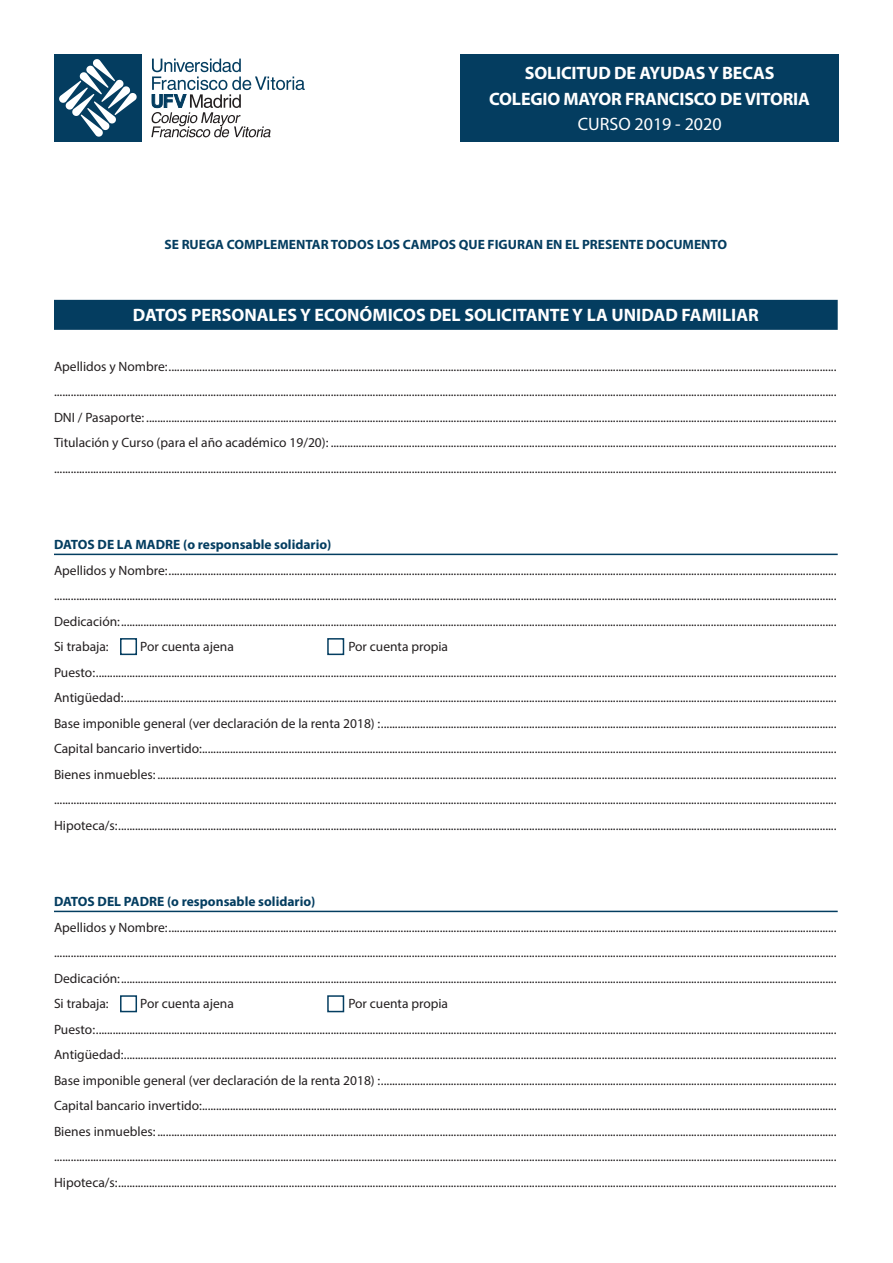
<style>
.page{position:relative;width:893px;height:1263px;background:#fff}
.page>*{position:absolute;margin:0;border:0;box-sizing:border-box;transform-origin:0 0}
.t1{font:700 18px "Myriad Pro";letter-spacing:-.01em;color:#fff}
.t2{font:18px "Myriad Pro";color:#fff}
.t3{font:13.5px/25.5px "Myriad Pro";color:#231f20}
.t4{font:700 13.5px "Myriad Pro";color:#043d60}
</style>
<div class="page">
<div style="left:460px;top:54px;width:379px;height:88px;background:#043d60"></div>
<div style="left:54px;top:54px;width:88px;height:88px;background:#043d60"></div>
<svg style="left:59px;top:59px;width:78px;height:78px"></svg>
<svg style="left:151px;top:59px;width:154px;height:78px"></svg>
<div style="left:54px;top:300px;width:784px;height:30px;background:#043d60"></div>
<hr style="left:54px;top:554px;width:784px;height:1px;background:#043d60">
<hr style="left:54px;top:911px;width:784px;height:1px;background:#043d60">
<div style="left:120px;top:638px;width:17px;height:17px;border:2px solid #043d60"></div>
<div style="left:120px;top:995px;width:17px;height:17px;border:2px solid #043d60"></div>
<div style="left:327px;top:638px;width:17px;height:17px;border:2px solid #043d60"></div>
<div style="left:327px;top:995px;width:17px;height:17px;border:2px solid #043d60"></div>
<p class="t1" style="left:525px;top:61px;width:251px">SOLICITUD DE AYUDAS Y BECAS</p>
<p class="t1" style="left:489px;top:87px;width:322px">COLEGIO MAYOR FRANCISCO DE VITORIA</p>
<p class="t2" style="left:578px;top:113px;width:145px">CURSO 2019 - 2020</p>
<p class="t4" style="left:164px;top:236px;width:564px">SE RUEGA COMPLEMENTAR TODOS LOS CAMPOS QUE FIGURAN EN EL PRESENTE DOCUMENTO</p>
<p class="t1" style="left:133px;top:303px;width:627px">DATOS PERSONALES Y ECONÓMICOS DEL SOLICITANTE Y LA UNIDAD FAMILIAR</p>
<p class="t3" style="left:54px;top:353px;width:784px">Apellidos y Nombre:............................................................................................................................................................................................................................................... ........................................................................................................................................................................................................................................................................................</p>
<p class="t3" style="left:54px;top:404px;width:784px">DNI / Pasaporte: .......................................................................................................................................................................................................................................................</p>
<p class="t3" style="left:54px;top:430px;width:784px">Titulación y Curso (para el año académico 19/20): ..................................................................................................................................................................................... ........................................................................................................................................................................................................................................................................................</p>
<p class="t4" style="left:54px;top:536px;width:279px">DATOS DE LA MADRE (o responsable solidario)</p>
<p class="t3" style="left:54px;top:557px;width:784px">Apellidos y Nombre:............................................................................................................................................................................................................................................... ........................................................................................................................................................................................................................................................................................</p>
<p class="t3" style="left:54px;top:608px;width:784px">Dedicación:................................................................................................................................................................................................................................................................</p>
<p class="t3" style="left:54px;top:634px;width:56px">Si trabaja:</p>
<p class="t3" style="left:140px;top:634px;width:95px">Por cuenta ajena</p>
<p class="t3" style="left:348px;top:634px;width:101px">Por cuenta propia</p>
<p class="t3" style="left:54px;top:659px;width:784px">Puesto:.........................................................................................................................................................................................................................................................................</p>
<p class="t3" style="left:54px;top:685px;width:784px">Antigüedad:...............................................................................................................................................................................................................................................................</p>
<p class="t3" style="left:54px;top:710px;width:784px">Base imponible general (ver declaración de la renta 2018) :...................................................................................................................................................................</p>
<p class="t3" style="left:54px;top:736px;width:784px">Capital bancario invertido:...................................................................................................................................................................................................................................</p>
<p class="t3" style="left:54px;top:761px;width:784px">Bienes inmuebles: ...................................................................................................................................................................................................................................................</p>
<p class="t3" style="left:54px;top:787px;width:784px">........................................................................................................................................................................................................................................................................................</p>
<p class="t3" style="left:54px;top:812px;width:784px">Hipoteca/s:.................................................................................................................................................................................................................................................................</p>
<p class="t4" style="left:54px;top:893px;width:263px">DATOS DEL PADRE (o responsable solidario)</p>
<p class="t3" style="left:54px;top:914px;width:784px">Apellidos y Nombre:............................................................................................................................................................................................................................................... ........................................................................................................................................................................................................................................................................................</p>
<p class="t3" style="left:54px;top:965px;width:784px">Dedicación:................................................................................................................................................................................................................................................................</p>
<p class="t3" style="left:54px;top:991px;width:56px">Si trabaja:</p>
<p class="t3" style="left:140px;top:991px;width:95px">Por cuenta ajena</p>
<p class="t3" style="left:348px;top:991px;width:101px">Por cuenta propia</p>
<p class="t3" style="left:54px;top:1016px;width:784px">Puesto:.........................................................................................................................................................................................................................................................................</p>
<p class="t3" style="left:54px;top:1042px;width:784px">Antigüedad:...............................................................................................................................................................................................................................................................</p>
<p class="t3" style="left:54px;top:1067px;width:784px">Base imponible general (ver declaración de la renta 2018) :...................................................................................................................................................................</p>
<p class="t3" style="left:54px;top:1093px;width:784px">Capital bancario invertido:...................................................................................................................................................................................................................................</p>
<p class="t3" style="left:54px;top:1118px;width:784px">Bienes inmuebles: ...................................................................................................................................................................................................................................................</p>
<p class="t3" style="left:54px;top:1144px;width:784px">........................................................................................................................................................................................................................................................................................</p>
<p class="t3" style="left:54px;top:1169px;width:784px">Hipoteca/s:.................................................................................................................................................................................................................................................................</p>
</div>
